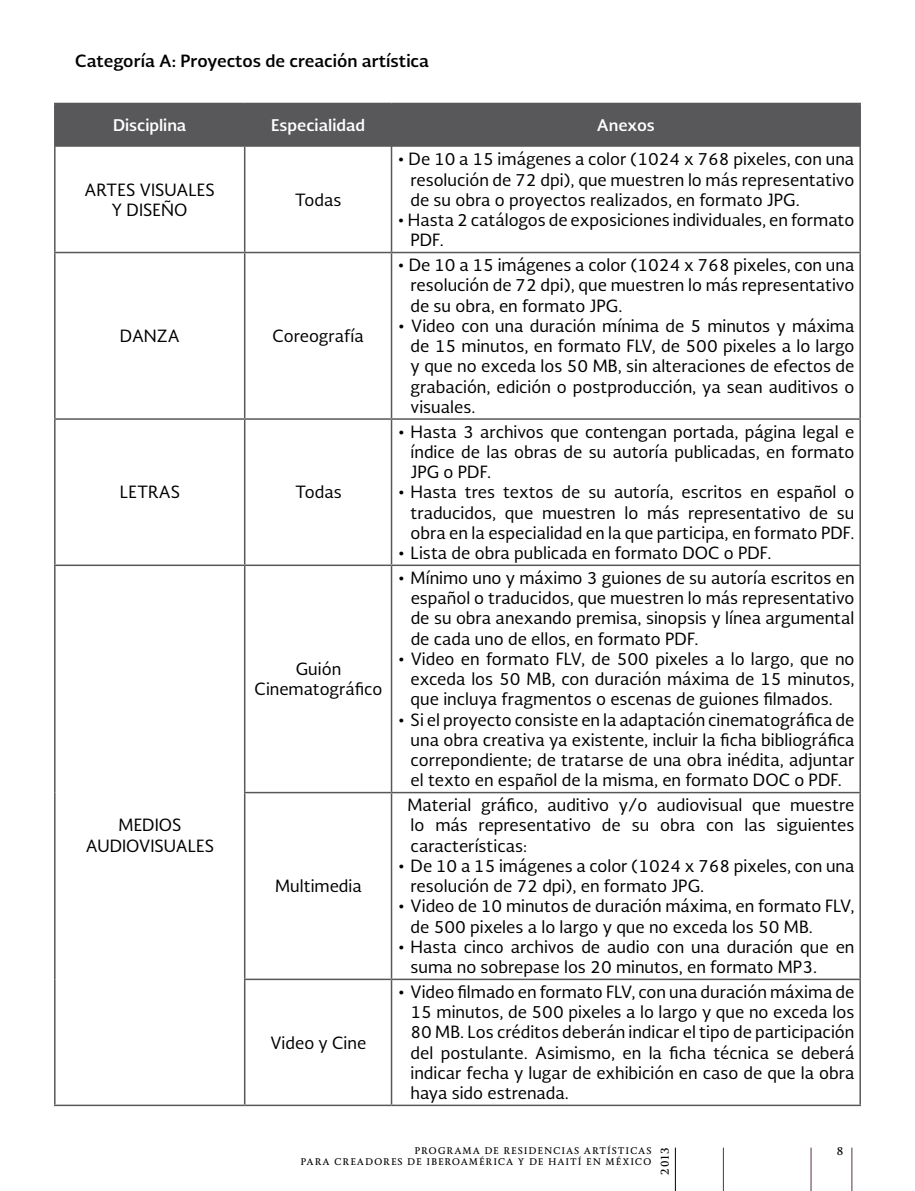
<style>
.page{position:relative;width:915px;height:1191px;background:#fff}
.page>*{position:absolute;margin:0;border:0;box-sizing:border-box;transform-origin:0 0}
.t1{font:16.5px/20.2px "Soberana Sans";color:#000;text-align:justify}
.t2{font:700 16.5px "Soberana Sans";color:#000}
.t3{font:700 15.75px "Soberana Sans";color:#fff}
.t4{font:700 10.5px "Soberana Titular";color:#000}
.t5{font:700 9px "Soberana Titular";letter-spacing:.1em;color:#000}
</style>
<div class="page">
<hr style="left:674px;top:1147px;width:1px;height:44px;background:#000">
<hr style="left:722px;top:1147px;width:1px;height:44px;background:#53324d">
<hr style="left:810px;top:1147px;width:1px;height:44px;background:#53324d">
<hr style="left:851px;top:1147px;width:1px;height:44px;background:#53324d">
<div style="left:56px;top:104px;width:803px;height:43px;background:#58585a"></div>
<hr style="left:54px;top:104px;width:2px;height:43px;background:#58585a">
<hr style="left:54px;top:103px;width:190px;height:1px;background:#58585a">
<hr style="left:244px;top:103px;width:147px;height:1px;background:#58585a">
<hr style="left:390px;top:104px;width:2px;height:43px;background:#58585a">
<hr style="left:391px;top:103px;width:469px;height:1px;background:#58585a">
<hr style="left:859px;top:104px;width:1px;height:43px;background:#58585a">
<hr style="left:54px;top:147px;width:2px;height:105px;background:#58585a">
<hr style="left:244px;top:147px;width:1px;height:105px;background:#58585a">
<hr style="left:390px;top:147px;width:2px;height:105px;background:#58585a">
<hr style="left:859px;top:147px;width:1px;height:105px;background:#58585a">
<hr style="left:54px;top:253px;width:2px;height:165px;background:#58585a">
<hr style="left:54px;top:420px;width:2px;height:144px;background:#58585a">
<hr style="left:54px;top:566px;width:2px;height:226px;background:#58585a">
<hr style="left:54px;top:792px;width:2px;height:187px;background:#58585a">
<hr style="left:54px;top:979px;width:2px;height:125px;background:#58585a">
<hr style="left:54px;top:252px;width:190px;height:1px;background:#58585a">
<hr style="left:54px;top:418px;width:190px;height:2px;background:#58585a">
<hr style="left:54px;top:564px;width:190px;height:2px;background:#58585a">
<hr style="left:54px;top:1104px;width:190px;height:2px;background:#58585a">
<hr style="left:244px;top:253px;width:1px;height:165px;background:#58585a">
<hr style="left:244px;top:420px;width:1px;height:144px;background:#58585a">
<hr style="left:244px;top:566px;width:1px;height:226px;background:#58585a">
<hr style="left:244px;top:793px;width:1px;height:185px;background:#58585a">
<hr style="left:244px;top:980px;width:1px;height:124px;background:#58585a">
<hr style="left:244px;top:252px;width:147px;height:1px;background:#58585a">
<hr style="left:244px;top:418px;width:147px;height:2px;background:#58585a">
<hr style="left:244px;top:564px;width:147px;height:2px;background:#58585a">
<hr style="left:244px;top:792px;width:147px;height:1px;background:#58585a">
<hr style="left:244px;top:978px;width:147px;height:2px;background:#58585a">
<hr style="left:244px;top:1104px;width:147px;height:2px;background:#58585a">
<hr style="left:390px;top:253px;width:2px;height:165px;background:#58585a">
<hr style="left:390px;top:420px;width:2px;height:144px;background:#58585a">
<hr style="left:390px;top:566px;width:2px;height:226px;background:#58585a">
<hr style="left:390px;top:793px;width:2px;height:185px;background:#58585a">
<hr style="left:390px;top:980px;width:2px;height:124px;background:#58585a">
<hr style="left:391px;top:252px;width:469px;height:1px;background:#58585a">
<hr style="left:859px;top:253px;width:1px;height:165px;background:#58585a">
<hr style="left:859px;top:420px;width:1px;height:144px;background:#58585a">
<hr style="left:859px;top:566px;width:1px;height:226px;background:#58585a">
<hr style="left:859px;top:793px;width:1px;height:185px;background:#58585a">
<hr style="left:859px;top:980px;width:1px;height:124px;background:#58585a">
<hr style="left:391px;top:418px;width:469px;height:2px;background:#58585a">
<hr style="left:391px;top:564px;width:469px;height:2px;background:#58585a">
<hr style="left:391px;top:792px;width:469px;height:1px;background:#58585a">
<hr style="left:391px;top:978px;width:469px;height:2px;background:#58585a">
<hr style="left:391px;top:1104px;width:469px;height:2px;background:#58585a">
<p class="t2" style="left:75px;top:49px;width:355px">Categoría A: Proyectos de creación artística</p>
<p class="t3" style="left:113px;top:115px;width:75px">Disciplina</p>
<p class="t3" style="left:271px;top:115px;width:95px">Especialidad</p>
<p class="t3" style="left:596px;top:115px;width:60px">Anexos</p>
<p class="t1" style="left:84px;top:179px;width:132px;text-align:center">ARTES VISUALES<br>Y DISEÑO</p>
<p class="t1" style="left:294px;top:189px;width:48px">Todas</p>
<p class="t1" style="left:120px;top:325px;width:61px">DANZA</p>
<p class="t1" style="left:272px;top:325px;width:93px">Coreografía</p>
<p class="t1" style="left:120px;top:482px;width:62px">LETRAS</p>
<p class="t1" style="left:295px;top:482px;width:48px">Todas</p>
<p class="t1" style="left:254px;top:658px;width:129px;text-align:center">Guión<br>Cinematográfico</p>
<p class="t1" style="left:86px;top:814px;width:130px;text-align:center">MEDIOS<br>AUDIOVISUALES</p>
<p class="t1" style="left:275px;top:875px;width:88px">Multimedia</p>
<p class="t1" style="left:270px;top:1031px;width:97px">Video y Cine</p>
<p class="t1" style="left:410px;top:149px;width:445px;text-indent:-13px">• De 10 a 15 imágenes a color (1024 x 768 pixeles, con una resolución de 72 dpi), que muestren lo más representativo de su obra o proyectos realizados, en formato JPG.</p>
<p class="t1" style="left:410px;top:209px;width:445px;text-indent:-13px">• Hasta 2 catálogos de exposiciones individuales, en formato<br>PDF.</p>
<p class="t1" style="left:410px;top:254px;width:445px;text-indent:-13px">• De 10 a 15 imágenes a color (1024 x 768 pixeles, con una resolución de 72 dpi), que muestren lo más representativo de su obra, en formato JPG.</p>
<p class="t1" style="left:410px;top:315px;width:445px;text-indent:-13px">• Video con una duración mínima de 5 minutos y máxima de 15 minutos, en formato FLV, de 500 pixeles a lo largo y que no exceda los 50 MB, sin alteraciones de efectos de grabación, edición o postproducción, ya sean auditivos o visuales.</p>
<p class="t1" style="left:410px;top:421px;width:445px;text-indent:-13px">• Hasta 3 archivos que contengan portada, página legal e índice de las obras de su autoría publicadas, en formato JPG o PDF.</p>
<p class="t1" style="left:410px;top:482px;width:445px;text-indent:-13px">• Hasta tres textos de su autoría, escritos en español o traducidos, que muestren lo más representativo de su obra en la especialidad en la que participa, en formato PDF.</p>
<p class="t1" style="left:397px;top:542px;width:375px">• Lista de obra publicada en formato DOC o PDF.</p>
<p class="t1" style="left:410px;top:567px;width:445px;text-indent:-13px">• Mínimo uno y máximo 3 guiones de su autoría escritos en español o traducidos, que muestren lo más representativo de su obra anexando premisa, sinopsis y línea argumental de cada uno de ellos, en formato PDF.</p>
<p class="t1" style="left:410px;top:648px;width:445px;text-indent:-13px">• Video en formato FLV, de 500 pixeles a lo largo, que no exceda los 50 MB, con duración máxima de 15 minutos, que incluya fragmentos o escenas de guiones filmados.</p>
<p class="t1" style="left:410px;top:709px;width:445px;text-indent:-13px">• Si el proyecto consiste en la adaptación cinematográfica de una obra creativa ya existente, incluir la ficha bibliográfica correpondiente; de tratarse de una obra inédita, adjuntar el texto en español de la misma, en formato DOC o PDF.</p>
<p class="t1" style="left:407px;top:794px;width:448px">Material gráfico, auditivo y/o audiovisual que muestre lo más representativo de su obra con las siguientes características:</p>
<p class="t1" style="left:410px;top:855px;width:445px;text-indent:-13px">• De 10 a 15 imágenes a color (1024 x 768 pixeles, con una resolución de 72 dpi), en formato JPG.</p>
<p class="t1" style="left:410px;top:895px;width:445px;text-indent:-13px">• Video de 10 minutos de duración máxima, en formato FLV, de 500 pixeles a lo largo y que no exceda los 50 MB.</p>
<p class="t1" style="left:410px;top:936px;width:445px;text-indent:-13px">• Hasta cinco archivos de audio con una duración que en suma no sobrepase los 20 minutos, en formato MP3.</p>
<p class="t1" style="left:410px;top:981px;width:445px;text-indent:-13px">• Video filmado en formato FLV, con una duración máxima de 15 minutos, de 500 pixeles a lo largo y que no exceda los 80 MB. Los créditos deberán indicar el tipo de participación del postulante. Asimismo, en la ficha técnica se deberá indicar fecha y lugar de exhibición en caso de que la obra haya sido estrenada.</p>
<p class="t5" style="left:414px;top:1144px;width:238px">PROGRAMA DE RESIDENCIAS ARTÍSTICAS</p>
<p class="t4" style="left:836px;top:1144px;width:8px">8</p>
<p class="t5" style="left:300px;top:1155px;width:352px">PARA CREADORES DE IBEROAMÉRICA Y DE HAITÍ EN MÉXICO</p>
<p class="t4" style="left:658px;top:1174px;width:29px;rotate:-90deg">2013</p>
</div>
